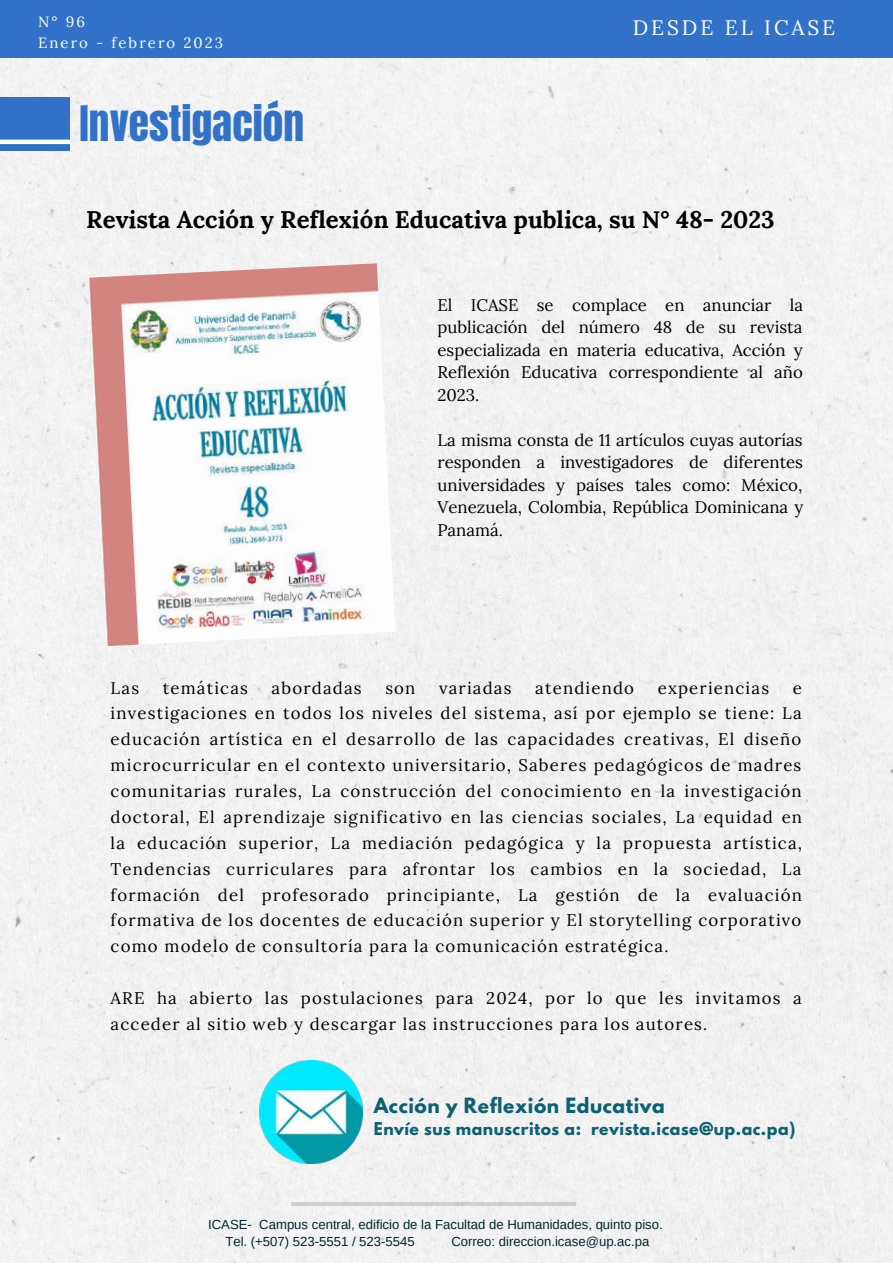
<style>
.page{position:relative;width:893px;height:1264px;background:#fff}
.page>*{position:absolute;margin:0;border:0;box-sizing:border-box;transform-origin:0 0}
.t1{font:41.4px "Anton";color:#3172c8}
.t2{font:700 24px "Lora";color:#000}
.t3{font:20.85px "Lora";letter-spacing:.14em;color:#fff}
.t4{font:700 18.6px "League Spartan";letter-spacing:.03em;color:#0e6171}
.t5{font:16.8px/25.8px "Lora";letter-spacing:.07em;color:#000;text-align:justify}
.t6{font:700 15.6px "League Spartan";letter-spacing:.03em;color:#0e6171}
.t7{font:14.85px/20.2px "Lora";letter-spacing:.14em;color:#fff}
.t8{font:13.2px/17.5px "Arimo";color:#00272b}
</style>
<div class="page">
<div style="left:0;top:57px;width:892px;height:1205px;background:#f2f2f2"></div>
<img style="left:89px;top:263px;width:306px;height:383px">
<img style="left:259px;top:1060px;width:103px;height:103px">
<hr style="left:291px;top:1202px;width:284px;height:3px;background:#000">
<div style="left:0;top:97px;width:70px;height:53px;background:#3172c8"></div>
<hr style="left:0;top:140px;width:70px;height:4px;background:#fff">
<div style="left:0;top:0;width:892px;height:57px;background:#3172c8"></div>
<p class="t7" style="left:38px;top:12px;width:186px">N° 96<br>Enero - febrero 2023</p>
<h1 class="t1" style="left:80px;top:94px;width:226px">Investigación</h1>
<p class="t3" style="left:632px;top:14px;width:204px">DESDE EL ICASE</p>
<h2 class="t2" style="left:86px;top:204px;width:689px">Revista Acción y Reflexión Educativa publica, su N° 48- 2023</h2>
<p class="t5" style="left:437px;top:293px;width:367px;line-height:22.5px">El ICASE se complace en anunciar la publicación del número 48 de su revista especializada en materia educativa, Acción y Reflexión Educativa correspondiente al año 2023.</p>
<p class="t5" style="left:437px;top:428px;width:367px;line-height:22.5px">La misma consta de 11 artículos cuyas autorías responden a investigadores de diferentes universidades y países tales como: México, Venezuela, Colombia, República Dominicana y Panamá.</p>
<p class="t5" style="left:111px;top:674px;width:30px">Las</p>
<p class="t5" style="left:163px;top:674px;width:87px">temáticas</p>
<p class="t5" style="left:271px;top:674px;width:92px">abordadas</p>
<p class="t5" style="left:385px;top:674px;width:32px">son</p>
<p class="t5" style="left:439px;top:674px;width:74px">variadas</p>
<p class="t5" style="left:535px;top:674px;width:100px">atendiendo</p>
<p class="t5" style="left:657px;top:674px;width:113px">experiencias</p>
<p class="t5" style="left:111px;top:674px;width:693px;text-indent:682px">e investigaciones en todos los niveles del sistema, así por ejemplo se tiene: La educación artística en el desarrollo de las capacidades creativas, El diseño microcurricular en el contexto universitario, Saberes pedagógicos de madres comunitarias rurales, La construcción del conocimiento en la investigación doctoral, El aprendizaje significativo en las ciencias sociales, La equidad en la educación superior, La mediación pedagógica y la propuesta artística, Tendencias curriculares para afrontar los cambios en la sociedad, La formación del profesorado principiante, La gestión de la evaluación formativa de los docentes de educación superior y El storytelling corporativo como modelo de consultoría para la comunicación estratégica.</p>
<p class="t5" style="left:111px;top:984px;width:692px">ARE ha abierto las postulaciones para 2024, por lo que les invitamos a acceder al sitio web y descargar las instrucciones para los autores.</p>
<p class="t4" style="left:374px;top:1095px;width:292px">Acción y Reflexión Educativa</p>
<p class="t6" style="left:374px;top:1120px;width:423px">Envíe sus manuscritos a: revista.icase@up.ac.pa)</p>
<p class="t8" style="left:225px;top:1215px;width:439px;text-indent:-17px">ICASE- Campus central, edificio de la Facultad de Humanidades, quinto piso.<br>Tel. (+507) 523-5551 / 523-5545</p>
<p class="t8" style="left:451px;top:1232px;width:199px">Correo: direccion.icase@up.ac.pa</p>
</div>
